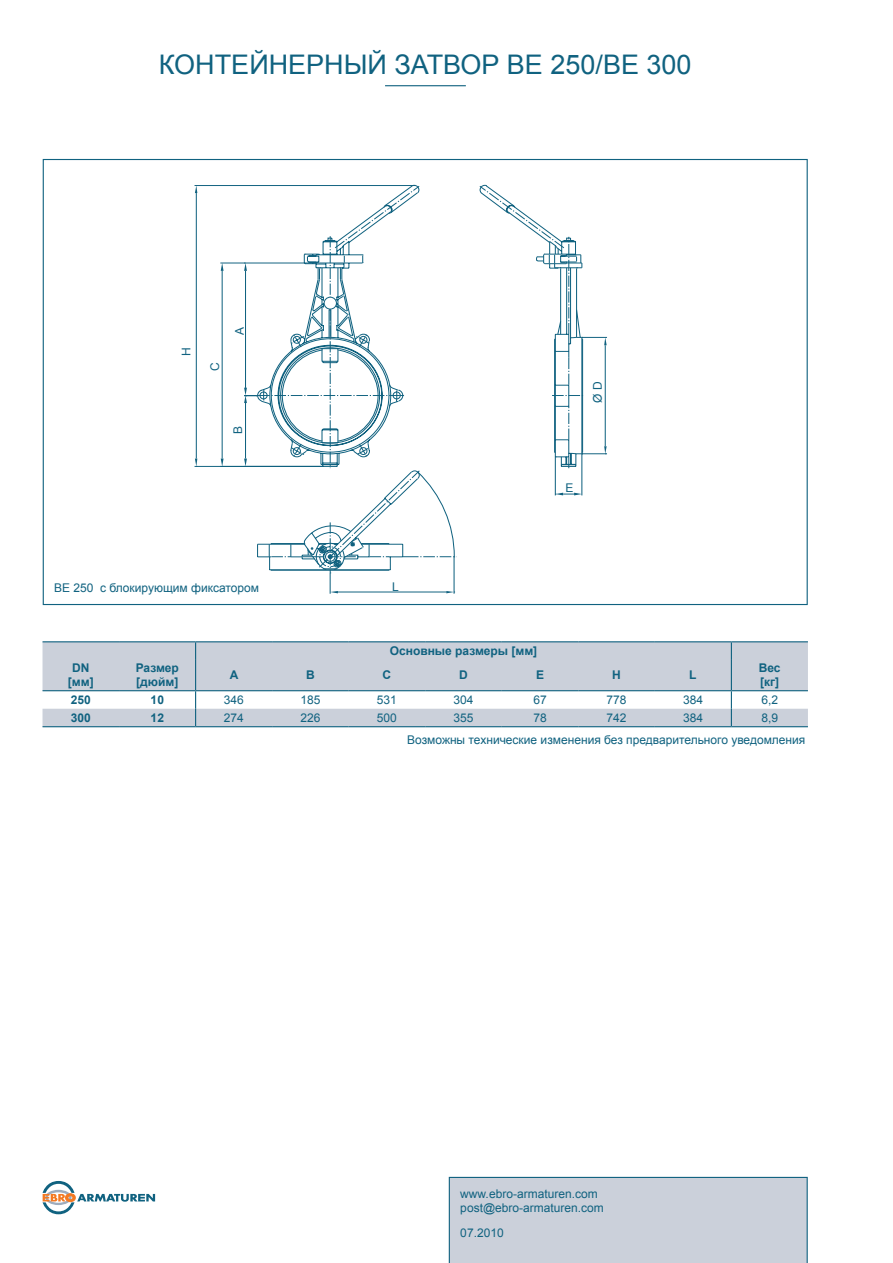
<style>
.page{position:relative;width:893px;height:1263px;background:#fff}
.page>*{position:absolute;margin:0;border:0;box-sizing:border-box;transform-origin:0 0}
.t1{font:27px "Arial";color:#106280}
.Untertext__bild{font:12px "Arial";color:#106280}
.t2{font:700 12px "Arial";color:#106280}
</style>
<div class="page">
<div style="left:449px;top:1177px;width:359px;height:86px;background:#cbd0da"></div>
<svg style="left:43px;top:1181px;width:112px;height:33px"></svg>
<hr style="left:385px;top:85px;width:81px;height:1px;background:#106280">
<svg style="left:290px;top:253px;width:29px;height:80px"></svg>
<svg style="left:319px;top:186px;width:250px;height:310px"></svg>
<hr style="left:244px;top:263px;width:72px;height:1px;background:#0f617f">
<hr style="left:245px;top:271px;width:1px;height:117px;background:#0f617f">
<hr style="left:222px;top:271px;width:1px;height:188px;background:#0f617f">
<svg style="left:220px;top:263px;width:27px;height:8px"></svg>
<svg style="left:221px;top:459px;width:3px;height:7px"></svg>
<hr style="left:195px;top:185px;width:219px;height:1px;background:#0f617f">
<hr style="left:195px;top:466px;width:128px;height:1px;background:#0f617f">
<hr style="left:196px;top:193px;width:1px;height:266px;background:#0f617f">
<svg style="left:195px;top:186px;width:2px;height:7px"></svg>
<svg style="left:195px;top:459px;width:2px;height:8px"></svg>
<hr style="left:582px;top:454px;width:1px;height:41px;background:#0f617f">
<hr style="left:555px;top:457px;width:1px;height:38px;background:#0f617f">
<svg style="left:479px;top:185px;width:128px;height:283px"></svg>
<svg style="left:555px;top:493px;width:27px;height:2px"></svg>
<svg style="left:244px;top:333px;width:213px;height:261px"></svg>
<svg style="left:43px;top:642px;width:765px;height:84px;fill:#cbd0da"></svg>
<hr style="left:43px;top:641px;width:76px;height:1px;background:#106280">
<hr style="left:119px;top:641px;width:77px;height:1px;background:#106280">
<hr style="left:43px;top:690px;width:76px;height:1px;background:#106280">
<hr style="left:119px;top:690px;width:77px;height:1px;background:#106280">
<hr style="left:196px;top:641px;width:76px;height:1px;background:#106280">
<svg style="left:195px;top:642px;width:1px;height:17px"></svg>
<hr style="left:272px;top:641px;width:77px;height:1px;background:#106280">
<hr style="left:349px;top:641px;width:76px;height:1px;background:#106280">
<hr style="left:425px;top:641px;width:77px;height:1px;background:#106280">
<hr style="left:502px;top:641px;width:76px;height:1px;background:#106280">
<hr style="left:578px;top:641px;width:77px;height:1px;background:#106280">
<hr style="left:655px;top:641px;width:76px;height:1px;background:#106280">
<hr style="left:195px;top:659px;width:1px;height:31px;background:#106280">
<hr style="left:196px;top:690px;width:76px;height:1px;background:#106280">
<hr style="left:272px;top:690px;width:77px;height:1px;background:#106280">
<hr style="left:349px;top:690px;width:76px;height:1px;background:#106280">
<hr style="left:425px;top:690px;width:77px;height:1px;background:#106280">
<hr style="left:502px;top:690px;width:76px;height:1px;background:#106280">
<hr style="left:578px;top:690px;width:77px;height:1px;background:#106280">
<hr style="left:655px;top:690px;width:76px;height:1px;background:#106280">
<hr style="left:731px;top:641px;width:77px;height:1px;background:#106280">
<svg style="left:731px;top:642px;width:1px;height:17px"></svg>
<hr style="left:731px;top:659px;width:1px;height:31px;background:#106280">
<hr style="left:731px;top:690px;width:77px;height:1px;background:#106280">
<hr style="left:43px;top:726px;width:76px;height:1px;background:#106280">
<hr style="left:119px;top:726px;width:77px;height:1px;background:#106280">
<svg style="left:195px;top:691px;width:1px;height:35px"></svg>
<hr style="left:196px;top:726px;width:76px;height:1px;background:#106280">
<hr style="left:272px;top:726px;width:77px;height:1px;background:#106280">
<hr style="left:349px;top:726px;width:76px;height:1px;background:#106280">
<hr style="left:425px;top:726px;width:77px;height:1px;background:#106280">
<hr style="left:502px;top:726px;width:76px;height:1px;background:#106280">
<hr style="left:578px;top:726px;width:77px;height:1px;background:#106280">
<hr style="left:655px;top:726px;width:76px;height:1px;background:#106280">
<svg style="left:731px;top:691px;width:1px;height:35px"></svg>
<hr style="left:731px;top:726px;width:77px;height:1px;background:#106280">
<p class="t1" style="left:159px;top:46px;width:534px">КОНТЕЙНЕРНЫЙ ЗАТВОР BE 250/BE 300</p>
<p class="Untertext__bild" style="left:178px;top:356px;width:10px;rotate:-90deg">H</p>
<p class="Untertext__bild" style="left:207px;top:371px;width:10px;rotate:-90deg">C</p>
<p class="Untertext__bild" style="left:232px;top:335px;width:10px;rotate:-90deg">A</p>
<p class="Untertext__bild" style="left:230px;top:434px;width:10px;rotate:-90deg">B</p>
<p class="Untertext__bild" style="left:54px;top:580px;width:207px">BE 250 с блокирующим фиксатором</p>
<p class="Untertext__bild" style="left:590px;top:402px;width:23px;rotate:-90deg">Ø D</p>
<p class="Untertext__bild" style="left:566px;top:480px;width:10px">E</p>
<p class="Untertext__bild" style="left:392px;top:579px;width:8px">L</p>
<p class="t2" style="left:390px;top:643px;width:149px">Основные размеры [мм]</p>
<p class="t2" style="left:72px;top:660px;width:19px">DN</p>
<p class="t2" style="left:68px;top:674px;width:27px">[мм]</p>
<p class="t2" style="left:136px;top:660px;width:45px">Размер</p>
<p class="t2" style="left:136px;top:674px;width:44px">[дюйм]</p>
<p class="t2" style="left:230px;top:667px;width:10px">A</p>
<p class="t2" style="left:306px;top:667px;width:10px">B</p>
<p class="t2" style="left:383px;top:667px;width:10px">C</p>
<p class="t2" style="left:459px;top:667px;width:10px">D</p>
<p class="t2" style="left:536px;top:667px;width:10px">E</p>
<p class="t2" style="left:612px;top:667px;width:10px">H</p>
<p class="t2" style="left:689px;top:667px;width:9px">L</p>
<p class="t2" style="left:759px;top:660px;width:23px">Вес</p>
<p class="t2" style="left:760px;top:674px;width:20px">[кг]</p>
<p class="t2" style="left:71px;top:692px;width:22px">250</p>
<p class="t2" style="left:151px;top:692px;width:15px">10</p>
<p class="Untertext__bild" style="left:224px;top:692px;width:22px">346</p>
<p class="Untertext__bild" style="left:300px;top:692px;width:22px">185</p>
<p class="Untertext__bild" style="left:377px;top:692px;width:22px">531</p>
<p class="Untertext__bild" style="left:453px;top:692px;width:22px">304</p>
<p class="Untertext__bild" style="left:533px;top:692px;width:15px">67</p>
<p class="Untertext__bild" style="left:607px;top:692px;width:22px">778</p>
<p class="Untertext__bild" style="left:683px;top:692px;width:22px">384</p>
<p class="Untertext__bild" style="left:761px;top:692px;width:18px">6,2</p>
<p class="t2" style="left:71px;top:710px;width:22px">300</p>
<p class="t2" style="left:151px;top:710px;width:15px">12</p>
<p class="Untertext__bild" style="left:224px;top:710px;width:22px">274</p>
<p class="Untertext__bild" style="left:300px;top:710px;width:22px">226</p>
<p class="Untertext__bild" style="left:377px;top:710px;width:22px">500</p>
<p class="Untertext__bild" style="left:453px;top:710px;width:22px">355</p>
<p class="Untertext__bild" style="left:533px;top:710px;width:15px">78</p>
<p class="Untertext__bild" style="left:607px;top:710px;width:22px">742</p>
<p class="Untertext__bild" style="left:683px;top:710px;width:22px">384</p>
<p class="Untertext__bild" style="left:761px;top:710px;width:18px">8,9</p>
<p class="Untertext__bild" style="left:407px;top:732px;width:400px">Возможны технические изменения без предварительного уведомления</p>
<p class="Untertext__bild" style="left:460px;top:1186px;width:139px">www.ebro-armaturen.com</p>
<p class="Untertext__bild" style="left:460px;top:1200px;width:145px">post@ebro-armaturen.com</p>
<p class="Untertext__bild" style="left:460px;top:1225px;width:45px">07.2010</p>
</div>
